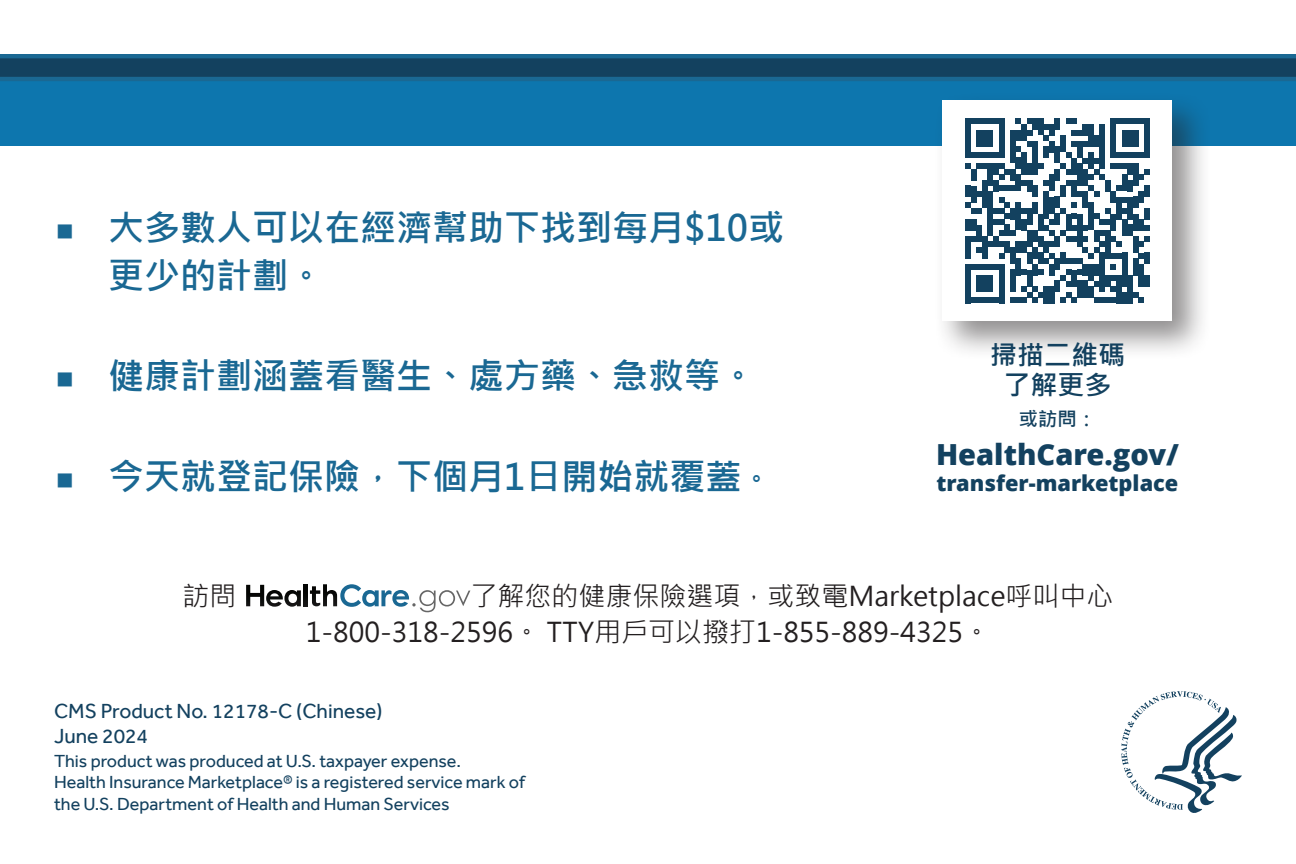
<style>
.page{position:relative;width:1296px;height:864px;background:#fff}
.page>*{position:absolute;margin:0;border:0;box-sizing:border-box;transform-origin:0 0}
.H3{font:700 36px/48px "Microsoft Jheng Hei";color:#1a6893}
.H4{font:800 29.1px "Open Sans";color:#13415f}
.FOOT_DIS{font:27px/36px "Microsoft Jheng Hei";color:#231f20}
.H4-2{font:700 27px/30px "Microsoft Jheng Hei";color:#13415f;text-align:center}
.H4-3{font:800 21.9px "Open Sans";color:#13415f}
.FOOT_DIS-2{font:21px "Effra";color:#13415f}
.H4-4{font:700 19.2px "Microsoft Jheng Hei";color:#13415f}
.FOOT_DIS-3{font:18px/21.6px "Effra";color:#13415f}
.s1{font-family:"Montserrat"}
.s2{font-size:30px}
</style>
<div class="page">
<div style="left:0;top:55px;width:1296px;height:91px;background:#0d76ae"></div>
<svg style="left:0;top:54px;width:1296px;height:27px;background:#154d6f"></svg>
<div style="left:934px;top:92px;width:278px;height:269px;background:#231f20;opacity:.5"></div>
<div style="left:943px;top:101px;width:229px;height:220px;background:#fff"></div>
<svg style="left:965px;top:119px;width:185px;height:184px"></svg>
<div style="left:1144px;top:253px;width:6px;height:11px;background:#13415f"></div>
<div style="left:1144px;top:275px;width:6px;height:11px;background:#13415f"></div>
<svg style="left:1121px;top:691px;width:121px;height:122px"></svg>
<svg style="left:246px;top:585px;width:55px;height:22px"></svg>
<svg style="left:304px;top:584px;width:4px;height:22px"></svg>
<svg style="left:310px;top:584px;width:160px;height:28px"></svg>
<p class="H3" style="left:108px;top:204px;width:678px;text-indent:-54px"><span class="s1">■</span> 大多數人可以在經濟幫助下找到每月$10或更少的計劃。</p>
<p class="H3" style="left:54px;top:352px;width:703px"><span class="s1">■</span> 健康計劃涵蓋看醫生、處方藥、急救等。</p>
<p class="H3" style="left:54px;top:453px;width:719px"><span class="s1">■</span> 今天就登記保險，下個月1日開始就覆蓋<span class="s2">。</span></p>
<p class="H4-2" style="left:990px;top:340px;width:136px">掃描二維碼了解更多</p>
<p class="H4-4" style="left:1019px;top:407px;width:79px">或訪問：</p>
<p class="H4" style="left:936px;top:433px;width:244px">HealthCare.gov/</p>
<p class="H4-3" style="left:937px;top:467px;width:243px">transfer-marketplace</p>
<p class="FOOT_DIS" style="left:182px;top:578px;width:56px">訪問</p>
<p class="FOOT_DIS" style="left:306px;top:578px;width:809px;text-indent:165px">了解您的健康保險選項，或致電Marketplace呼叫中心<br>1-800-318-2596。 TTY用戶可以撥打1-855-889-4325。</p>
<p class="FOOT_DIS-2" style="left:54px;top:698px;width:330px">CMS Product No. 12178-C (Chinese)</p>
<p class="FOOT_DIS-2" style="left:54px;top:723px;width:96px">June 2024</p>
<p class="FOOT_DIS-3" style="left:54px;top:750px;width:473px">This product was produced at U.S. taxpayer expense.<br>Health Insurance Marketplace® is a registered service mark of the U.S. Department of Health and Human Services</p>
</div>
